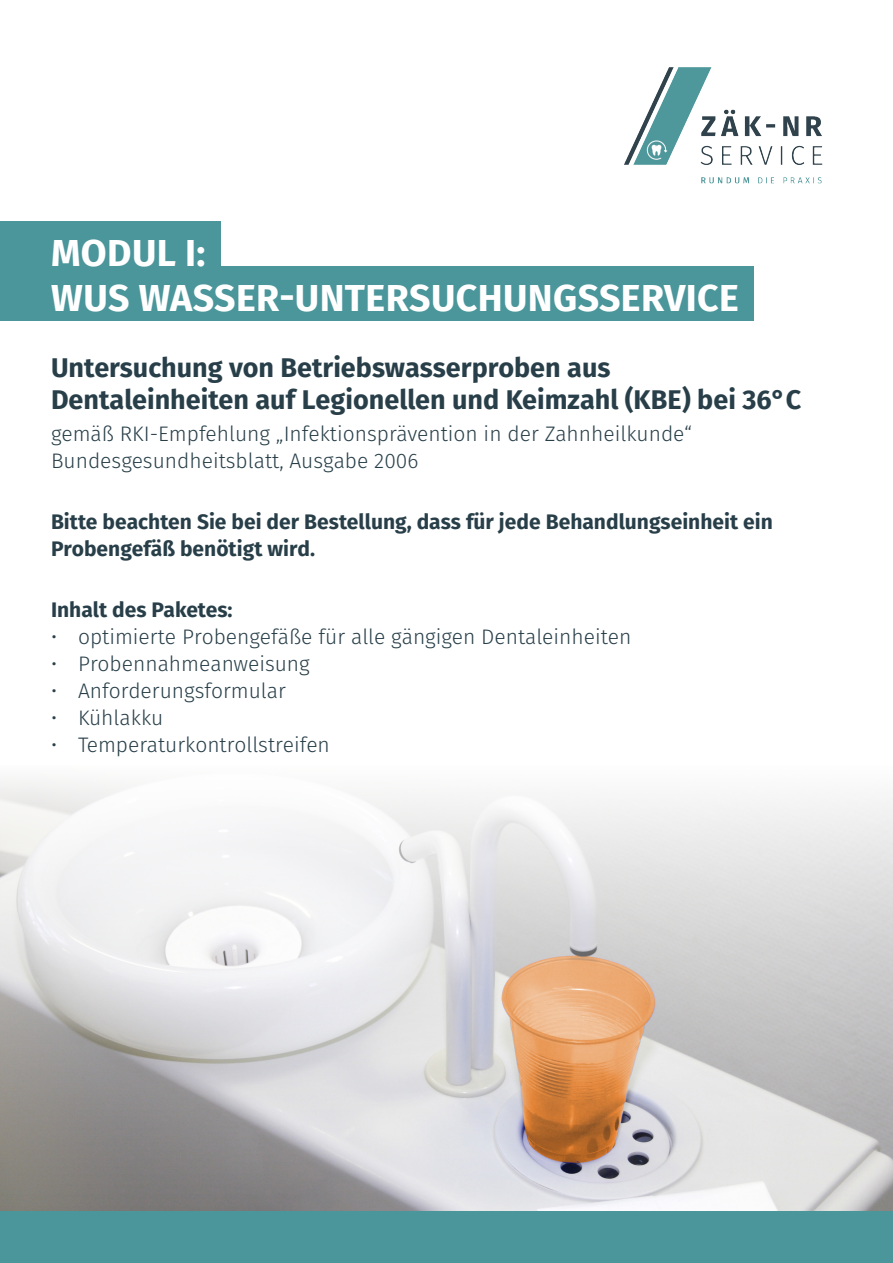
<style>
.page{position:relative;width:893px;height:1263px;background:#fff}
.page>*{position:absolute;margin:0;border:0;box-sizing:border-box;transform-origin:0 0}
.t1{font:700 37.5px/45px "Fira Sans";letter-spacing:.01em;color:#fff}
.t2{font:700 27px/32.4px "Fira Sans";color:#283f49}
.t3{font:300 21px/27px "Fira Sans";color:#283f49}
.t4{font:700 21px/27px "Fira Sans";color:#283f49}
</style>
<div class="page">
<img style="left:0;top:780px;width:893px;height:432px">
<div style="left:0;top:1212px;width:893px;height:51px;background:#4b969b"></div>
<img style="left:624px;top:67px;width:199px;height:117px">
<div style="left:0;top:221px;width:220px;height:55px;background:#4b969b"></div>
<div style="left:0;top:266px;width:754px;height:55px;background:#4b969b"></div>
<h1 class="t1" style="left:51px;top:227px;width:689px">MODUL I:<br>WUS WASSER-UNTERSUCHUNGSSERVICE</h1>
<p class="t2" style="left:51px;top:349px;width:752px">Untersuchung von Betriebswasserproben aus<br>Dentaleinheiten auf Legionellen und Keimzahl (KBE) bei 36°C</p>
<p class="t3" style="left:51px;top:420px;width:643px">gemäß RKI-Empfehlung „Infektionsprävention in der Zahnheilkunde“<br>Bundesgesundheitsblatt, Ausgabe 2006</p>
<p class="t4" style="left:51px;top:506px;width:723px">Bitte beachten Sie bei der Bestellung, dass für jede Behandlungseinheit ein<br>Probengefäß benötigt wird.</p>
<p class="t4" style="left:51px;top:594px;width:183px">Inhalt des Paketes:</p>
<p class="t3" style="left:51px;top:623px;width:582px">• optimierte Probengefäße für alle gängigen Dentaleinheiten</p>
<p class="t3" style="left:51px;top:650px;width:260px">• Probennahmeanweisung</p>
<p class="t3" style="left:51px;top:677px;width:236px">• Anforderungsformular</p>
<p class="t3" style="left:51px;top:704px;width:114px">• Kühlakku</p>
<p class="t3" style="left:51px;top:731px;width:280px">• Temperaturkontrollstreifen</p>
</div>
